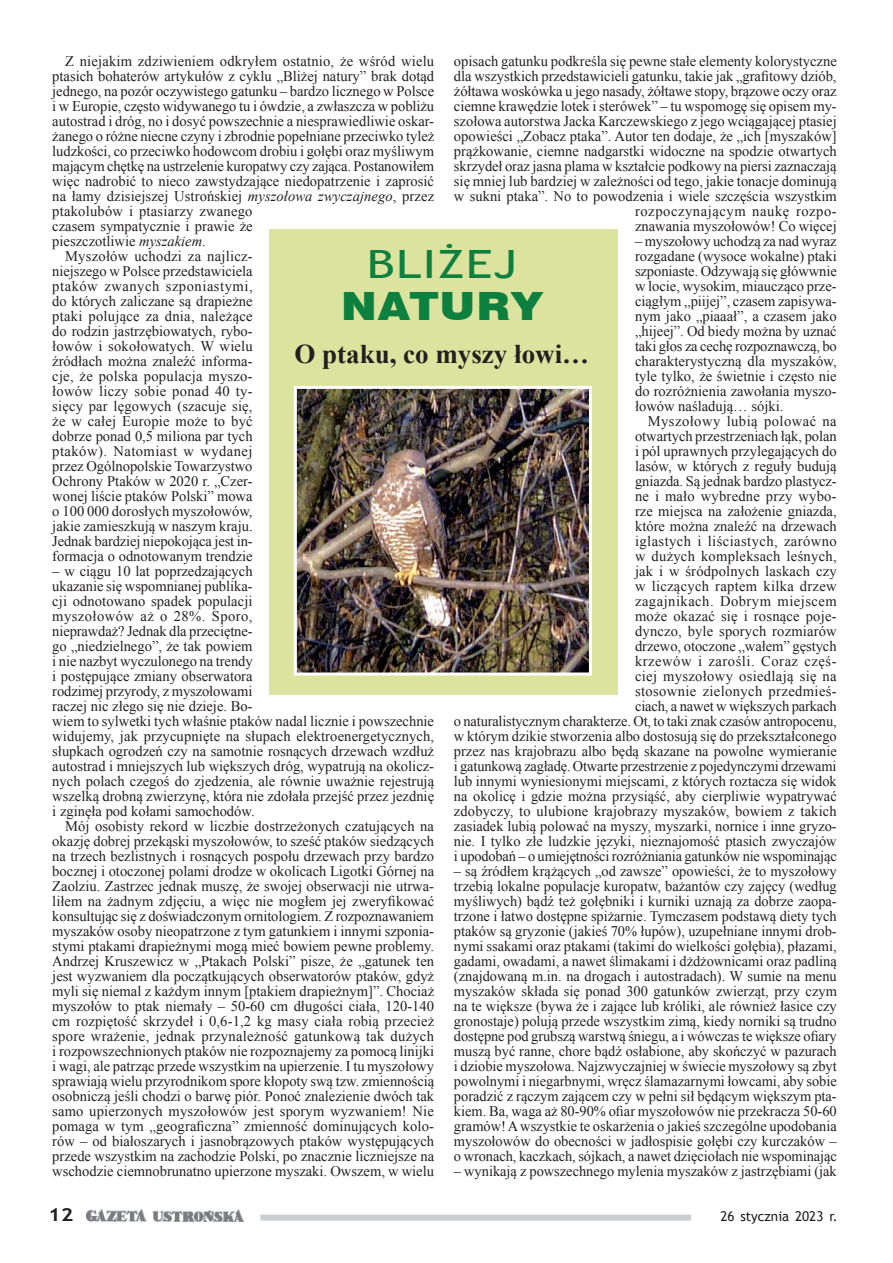
<style>
.page{position:relative;width:893px;height:1263px;background:#fff}
.page>*{position:absolute;margin:0;border:0;box-sizing:border-box;transform-origin:0 0}
.t1{font:39px "Trebuchet MS";letter-spacing:.02em;color:#0d803f;scale:1.28 1}
.t2{font:900 39px "Swiss 721 BT";letter-spacing:.02em;color:#0d803f;scale:1.13 1}
.t3{font:700 27px "Times New Roman";color:#231f20}
.t4{font:700 18px "Trebuchet MS";color:#231f20;scale:1.2 1}
.t5{font:14.7px/15px "Times New Roman";color:#231f20;text-align:justify}
.t6{font:14.7px "Times New Roman";letter-spacing:.02em;color:#231f20}
.t7{font:14.7px "Times New Roman";letter-spacing:.035em;color:#231f20}
.t8{font:13.5px "Trebuchet MS";color:#231f20}
.s1{font-style:italic}
</style>
<div class="page">
<img style="left:86px;top:1209px;width:158px;height:13px">
<div style="left:260px;top:1214px;width:431px;height:6px;background:#cbccce"></div>
<div style="left:270px;top:229px;width:348px;height:465px;background:#dce39e"></div>
<img style="left:298px;top:390px;width:290px;height:281px">
<div style="left:294px;top:386px;width:298px;height:289px;border:3px solid #fff"></div>
<p class="t5" style="left:65px;top:53px;width:371px">Z niejakim zdziwieniem odkryłem ostatnio, że wśród wielu</p>
<p class="t5" style="left:52px;top:68px;width:383px">ptasich bohaterów artykułów z cyklu „Bliżej natury” brak dotąd</p>
<p class="t5" style="left:52px;top:83px;width:383px">jednego, na pozór oczywistego gatunku – bardzo licznego w Polsce</p>
<p class="t5" style="left:52px;top:98px;width:383px">i w Europie, często widywanego tu i ówdzie, a zwłaszcza w pobliżu</p>
<p class="t5" style="left:52px;top:113px;width:383px">autostrad i dróg, no i dosyć powszechnie a niesprawiedliwie oskar-</p>
<p class="t5" style="left:52px;top:128px;width:383px">żanego o różne niecne czyny i zbrodnie popełniane przeciwko tyleż</p>
<p class="t5" style="left:52px;top:143px;width:383px">ludzkości, co przeciwko hodowcom drobiu i gołębi oraz myśliwym</p>
<p class="t5" style="left:52px;top:158px;width:383px">mającym chętkę na ustrzelenie kuropatwy czy zająca. Postanowiłem</p>
<p class="t5" style="left:52px;top:173px;width:383px">więc nadrobić to nieco zawstydzające niedopatrzenie i zaprosić</p>
<p class="t5" style="left:52px;top:188px;width:383px">na łamy dzisiejszej Ustrońskiej <span class="s1">myszołowa zwyczajnego</span>, przez</p>
<p class="t5" style="left:52px;top:203px;width:202px">ptakolubów i ptasiarzy zwanego</p>
<p class="t5" style="left:52px;top:218px;width:202px">czasem sympatycznie i prawie że</p>
<p class="t5" style="left:52px;top:233px;width:155px">pieszczotliwie <span class="s1">myszakiem</span>.</p>
<p class="t6" style="left:65px;top:246px;width:189px">Myszołów uchodzi za najlicz-</p>
<p class="t5" style="left:52px;top:263px;width:202px">niejszego w Polsce przedstawiciela</p>
<p class="t7" style="left:52px;top:276px;width:202px">ptaków zwanych szponiastymi,</p>
<p class="t5" style="left:52px;top:293px;width:202px">do których zaliczane są drapieżne</p>
<p class="t6" style="left:52px;top:306px;width:202px">ptaki polujące za dnia, należące</p>
<p class="t5" style="left:52px;top:323px;width:202px">do rodzin jastrzębiowatych, rybo-</p>
<p class="t5" style="left:52px;top:338px;width:202px">łowów i sokołowatych. W wielu</p>
<p class="t5" style="left:52px;top:353px;width:202px">źródłach można znaleźć informa-</p>
<p class="t5" style="left:52px;top:368px;width:202px">cje, że polska populacja myszo-</p>
<p class="t6" style="left:52px;top:381px;width:202px">łowów liczy sobie ponad 40 ty-</p>
<p class="t5" style="left:52px;top:398px;width:202px">sięcy par lęgowych (szacuje się,</p>
<p class="t5" style="left:52px;top:413px;width:202px">że w całej Europie może to być</p>
<p class="t5" style="left:52px;top:428px;width:202px">dobrze ponad 0,5 miliona par tych</p>
<p class="t7" style="left:52px;top:441px;width:202px">ptaków). Natomiast w wydanej</p>
<p class="t5" style="left:52px;top:458px;width:202px">przez Ogólnopolskie Towarzystwo</p>
<p class="t5" style="left:52px;top:473px;width:202px">Ochrony Ptaków w 2020 r. „Czer-</p>
<p class="t5" style="left:52px;top:488px;width:202px">wonej liście ptaków Polski” mowa</p>
<p class="t5" style="left:52px;top:503px;width:202px">o 100 000 dorosłych myszołowów,</p>
<p class="t5" style="left:52px;top:518px;width:202px">jakie zamieszkują w naszym kraju.</p>
<p class="t5" style="left:52px;top:533px;width:202px">Jednak bardziej niepokojąca jest in-</p>
<p class="t5" style="left:52px;top:548px;width:202px">formacja o odnotowanym trendzie</p>
<p class="t5" style="left:52px;top:563px;width:383px;text-align:left">– w ciągu 10 lat poprzedzających<br>ukazanie się wspomnianej publika-<br>cji odnotowano spadek populacji<br>myszołowów aż o 28%. Sporo,<br>nieprawdaż? Jednak dla przeciętne-<br>go „niedzielnego”, że tak powiem<br>i nie nazbyt wyczulonego na trendy<br>i postępujące zmiany obserwatora<br>rodzimej przyrody, z myszołowami<br>raczej nic złego się nie dzieje. Bo-<br>wiem to sylwetki tych właśnie ptaków nadal licznie i powszechnie widujemy, jak przycupnięte na słupach elektroenergetycznych, słupkach ogrodzeń czy na samotnie rosnących drzewach wzdłuż autostrad i mniejszych lub większych dróg, wypatrują na okolicz&shy;nych polach czegoś do zjedzenia, ale równie uważnie rejestrują wszelką drobną zwierzynę, która nie zdołała przejść przez jezdnię i zginęła pod kołami samochodów.</p>
<p class="t5" style="left:52px;top:818px;width:383px;text-indent:13px">Mój osobisty rekord w liczbie dostrzeżonych czatujących na okazję dobrej przekąski myszołowów, to sześć ptaków siedzących na trzech bezlistnych i rosnących pospołu drzewach przy bardzo bocznej i otoczonej polami drodze w okolicach Ligotki Górnej na Zaolziu. Zastrzec jednak muszę, że swojej obserwacji nie utrwa&shy;liłem na żadnym zdjęciu, a więc nie mogłem jej zweryfikować konsultując się z doświadczonym ornitologiem. Z rozpoznawaniem myszaków osoby nieopatrzone z tym gatunkiem i innymi szponia&shy;stymi ptakami drapieżnymi mogą mieć bowiem pewne problemy.<br>Andrzej Kruszewicz w „Ptakach Polski” pisze, że „gatunek ten jest wyzwaniem dla początkujących obserwatorów ptaków, gdyż myli się niemal z każdym innym [ptakiem drapieżnym]”. Chociaż myszołów to ptak niemały – 50-60 cm długości ciała, 120-140 cm rozpiętość skrzydeł i 0,6-1,2 kg masy ciała robią przecież spore wrażenie, jednak przynależność gatunkową tak dużych i rozpowszechnionych ptaków nie rozpoznajemy za pomocą linijki i wagi, ale patrząc przede wszystkim na upierzenie. I tu myszołowy sprawiają wielu przyrodnikom spore kłopoty swą tzw. zmiennością osobniczą jeśli chodzi o barwę piór. Ponoć znalezienie dwóch tak samo upierzonych myszołowów jest sporym wyzwaniem! Nie pomaga w tym „geograficzna” zmienność dominujących kolo&shy;rów – od białoszarych i jasnobrązowych ptaków występujących przede wszystkim na zachodzie Polski, po znacznie liczniejsze na wschodzie ciemnobrunatno upierzone myszaki. Owszem, w wielu</p>
<p class="t5" style="left:454px;top:53px;width:384px;text-align:right">opisach gatunku podkreśla się pewne stałe elementy kolorystyczne dla wszystkich przedstawicieli gatunku, takie jak „grafitowy dziób, żółtawa woskówka u jego nasady, żółtawe stopy, brązowe oczy oraz ciemne krawędzie lotek i sterówek” – tu wspomogę się opisem my&shy;szołowa autorstwa Jacka Karczewskiego z jego wciągającej ptasiej opowieści „Zobacz ptaka”. Autor ten dodaje, że „ich [myszaków] prążkowanie, ciemne nadgarstki widoczne na spodzie otwartych skrzydeł oraz jasna plama w kształcie podkowy na piersi zaznaczają się mniej lub bardziej w zależności od tego, jakie tonacje dominują w sukni ptaka”. No to powodzenia i wiele szczęścia wszystkim rozpoczynającym naukę rozpo-<br>znawania myszołowów! Co więcej</p>
<p class="t5" style="left:635px;top:233px;width:203px">– myszołowy uchodzą za nad wyraz rozgadane (wysoce wokalne) ptaki szponiaste. Odzywają się główwnie w locie, wysokim, miaucząco prze&shy;ciągłym „piijej”, czasem zapisywa&shy;nym jako „piaaał”, a czasem jako „hijeej”. Od biedy można by uznać taki głos za cechę rozpoznawczą, bo charakterystyczną dla myszaków, tyle tylko, że świetnie i często nie do rozróżnienia zawołania myszo&shy;łowów naśladują… sójki.</p>
<p class="t5" style="left:454px;top:413px;width:384px;text-align:right">Myszołowy lubią polować na<br>otwartych przestrzeniach łąk, polan<br>i pól uprawnych przylegających do<br>lasów, w których z reguły budują<br>gniazda. Są jednak bardzo plastycz-<br>ne i mało wybredne przy wybo-<br>rze miejsca na założenie gniazda,<br>które można znaleźć na drzewach<br>iglastych i liściastych, zarówno<br>w dużych kompleksach leśnych,<br>jak i w śródpolnych laskach czy<br>w liczących raptem kilka drzew<br>zagajnikach. Dobrym miejscem<br>może okazać się i rosnące poje-<br>dynczo, byle sporych rozmiarów<br>drzewo, otoczone „wałem” gęstych<br>krzewów i zarośli. Coraz częś-<br>ciej myszołowy osiedlają się na<br>stosownie zielonych przedmieś-<br>ciach, a nawet w większych parkach<br>o naturalistycznym charakterze. Ot, to taki znak czasów antropocenu, w którym dzikie stworzenia albo dostosują się do przekształconego przez nas krajobrazu albo będą skazane na powolne wymieranie i gatunkową zagładę. Otwarte przestrzenie z pojedynczymi drzewami lub innymi wyniesionymi miejscami, z których roztacza się widok na okolicę i gdzie można przysiąść, aby cierpliwie wypatrywać zdobyczy, to ulubione krajobrazy myszaków, bowiem z takich zasiadek lubią polować na myszy, myszarki, nornice i inne gryzo&shy;nie. I tylko złe ludzkie języki, nieznajomość ptasich zwyczajów i upodobań – o umiejętności rozróżniania gatunków nie wspominając</p>
<p class="t5" style="left:454px;top:863px;width:384px">– są źródłem krążących „od zawsze” opowieści, że to myszołowy trzebią lokalne populacje kuropatw, bażantów czy zajęcy (według myśliwych) bądź też gołębniki i kurniki uznają za dobrze zaopa&shy;trzone i łatwo dostępne spiżarnie. Tymczasem podstawą diety tych ptaków są gryzonie (jakieś 70% łupów), uzupełniane innymi drob&shy;nymi ssakami oraz ptakami (takimi do wielkości gołębia), płazami, gadami, owadami, a nawet ślimakami i dżdżownicami oraz padliną (znajdowaną m.in. na drogach i autostradach). W sumie na menu myszaków składa się ponad 300 gatunków zwierząt, przy czym na te większe (bywa że i zające lub króliki, ale również łasice czy gronostaje) polują przede wszystkim zimą, kiedy norniki są trudno dostępne pod grubszą warstwą śniegu, a i wówczas te większe ofiary muszą być ranne, chore bądź osłabione, aby skończyć w pazurach i dziobie myszołowa. Najzwyczajniej w świecie myszołowy są zbyt powolnymi i niegarbnymi, wręcz ślamazarnymi łowcami, aby sobie poradzić z rączym zającem czy w pełni sił będącym większym pta&shy;kiem. Ba, waga aż 80-90% ofiar myszołowów nie przekracza 50-60 gramów! A wszystkie te oskarżenia o jakieś szczególne upodobania myszołowów do obecności w jadłospisie gołębi czy kurczaków – o wronach, kaczkach, sójkach, a nawet dzięciołach nie wspominając</p>
<p class="t5" style="left:454px;top:1163px;width:384px">– wynikają z powszechnego mylenia myszaków z jastrzębiami (jak</p>
<h1 class="t1" style="left:367px;top:241px;width:119px">BLIŻEJ</h1>
<h1 class="t2" style="left:341px;top:282px;width:181px">NATURY</h1>
<h2 class="t3" style="left:294px;top:335px;width:296px">O ptaku, co myszy łowi…</h2>
<p class="t4" style="left:48px;top:1203px;width:23px">12</p>
<p class="t8" style="left:720px;top:1208px;width:119px">26 stycznia 2023 r.</p>
</div>
